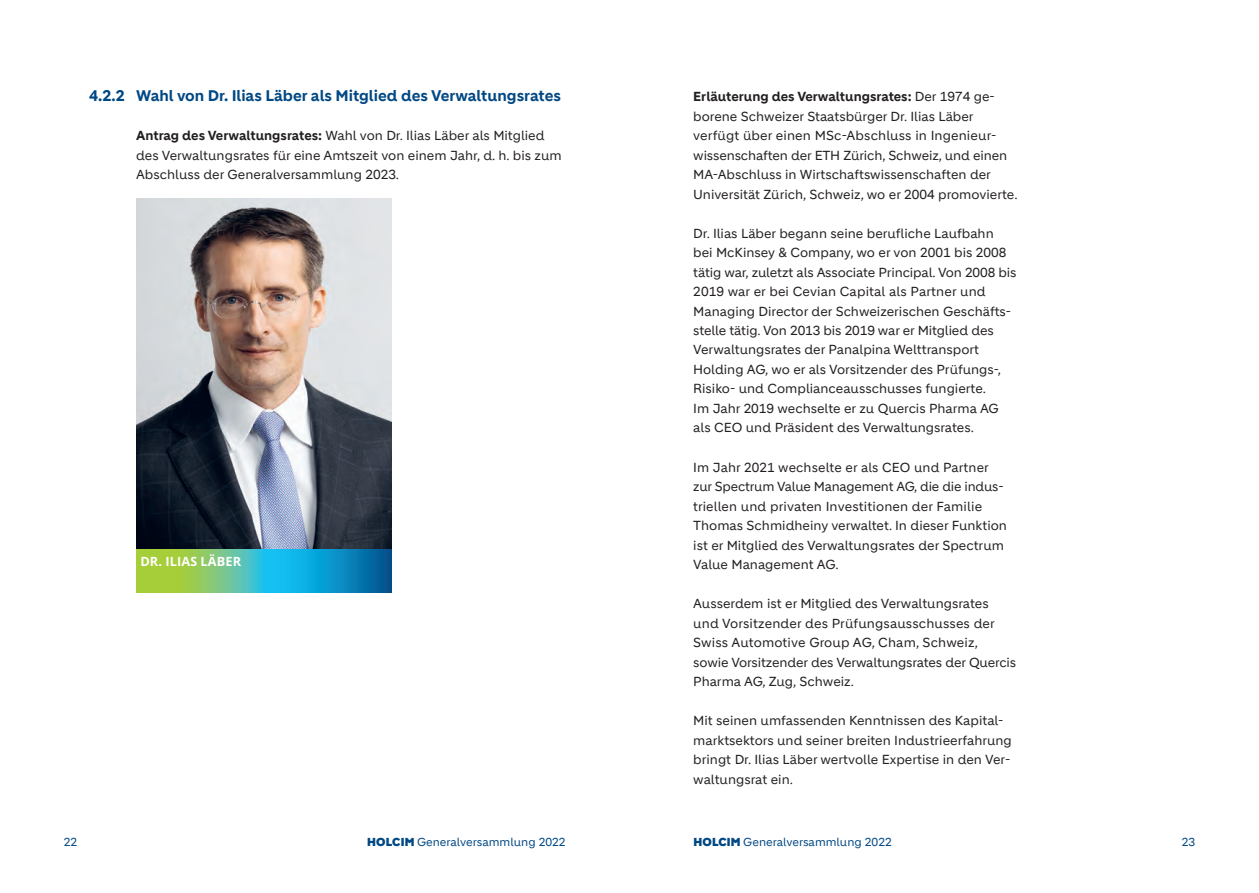
<style>
.page{position:relative;width:1259px;height:893px;background:#fff}
.page>*{position:absolute;margin:0;border:0;box-sizing:border-box;transform-origin:0 0}
.t1{font:700 15px "Holcim";color:#004884}
.t2{font:12.75px/19.5px "Holcim";color:#231f20}
.t3{font:700 12.75px "LH Noto Sans";letter-spacing:.01em;color:#fff}
.t4{font:11.25px "Holcim";color:#004884}
.s1{font-weight:700}
.s2{font-family:"Holcim Headline";font-weight:900}
</style>
<div class="page">
<img style="left:136px;top:199px;width:255px;height:351px">
<svg style="left:136px;top:550px;width:255px;height:42px;background:#47af9d"></svg>
<p class="t1" style="left:89px;top:87px;width:473px">4.2.2 Wahl von Dr. Ilias Läber als Mitglied des Verwaltungsrates</p>
<p class="t2" style="left:136px;top:126px;width:427px"><span class="s1">Antrag des Verwaltungsrates:</span> Wahl von Dr. Ilias Läber als Mitglied des Verwaltungsrates für eine Amtszeit von einem Jahr, d. h. bis zum<br>Abschluss der Generalversammlung 2023.</p>
<p class="t3" style="left:140px;top:553px;width:102px">DR. ILIAS LÄBER</p>
<p class="t2" style="left:693px;top:87px;width:326px"><span class="s1">Erläuterung des Verwaltungsrates:</span> Der 1974 ge&shy;borene Schweizer Staatsbürger Dr. Ilias Läber verfügt über einen MSc-Abschluss in Ingenieur&shy;wissenschaften der ETH Zürich, Schweiz, und einen MA-Abschluss in Wirtschaftswissenschaften der Universität Zürich, Schweiz, wo er 2004 promovierte.</p>
<p class="t2" style="left:693px;top:223px;width:325px">Dr. Ilias Läber begann seine berufliche Laufbahn<br>bei McKinsey &amp; Company, wo er von 2001 bis 2008 tätig war, zuletzt als Associate Principal. Von 2008 bis 2019 war er bei Cevian Capital als Partner und Managing Director der Schweizerischen Geschäfts&shy;stelle tätig. Von 2013 bis 2019 war er Mitglied des Verwaltungsrates der Panalpina Welttransport Holding AG, wo er als Vorsitzender des Prüfungs-, Risiko- und Complianceausschusses fungierte.<br>Im Jahr 2019 wechselte er zu Quercis Pharma AG als CEO und Präsident des Verwaltungsrates.</p>
<p class="t2" style="left:693px;top:457px;width:315px">Im Jahr 2021 wechselte er als CEO und Partner zur Spectrum Value Management AG, die die indus&shy;triellen und privaten Investitionen der Familie Thomas Schmidheiny verwaltet. In dieser Funktion ist er Mitglied des Verwaltungsrates der Spectrum Value Management AG.</p>
<p class="t2" style="left:693px;top:594px;width:324px">Ausserdem ist er Mitglied des Verwaltungsrates und Vorsitzender des Prüfungsausschusses der Swiss Automotive Group AG, Cham, Schweiz, sowie Vorsitzender des Verwaltungsrates der Quercis Pharma AG, Zug, Schweiz.</p>
<p class="t2" style="left:693px;top:711px;width:320px">Mit seinen umfassenden Kenntnissen des Kapital&shy;marktsektors und seiner breiten Industrieerfahrung bringt Dr. Ilias Läber wertvolle Expertise in den Ver&shy;waltungsrat ein.</p>
<p class="t4" style="left:64px;top:836px;width:15px">22</p>
<p class="t4" style="left:367px;top:836px;width:200px"><span class="s2">HOLCIM</span> Generalversammlung 2022</p>
<p class="t4" style="left:693px;top:836px;width:200px"><span class="s2">HOLCIM</span> Generalversammlung 2022</p>
<p class="t4" style="left:1181px;top:836px;width:15px">23</p>
</div>
